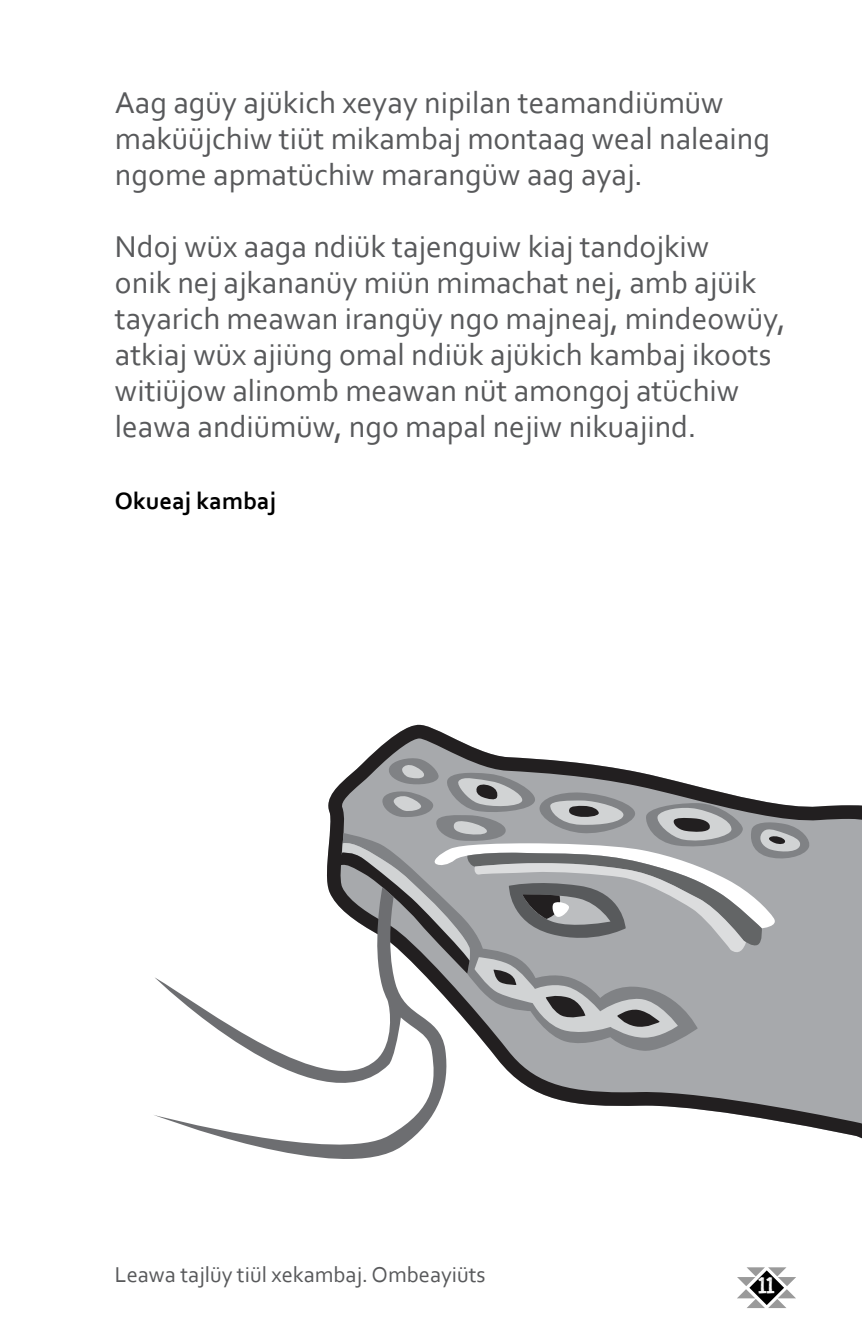
<style>
.page{position:relative;width:862px;height:1340px;background:#fff}
.page>*{position:absolute;margin:0;border:0;box-sizing:border-box;transform-origin:0 0}
.t1{font:31.5px/36px "Corbel";color:#58595b}
.t2{font:700 24.75px "Corbel";color:#000}
.t3{font:22.5px "Corbel";color:#58595b}
.t4{font:22.5px "appleberry";color:#fff}
</style>
<div class="page">
<svg style="left:737px;top:1267px;width:58px;height:40px"></svg>
<svg style="left:327px;top:725px;width:534px;height:413px"></svg>
<svg style="left:450px;top:1037px;width:247px;height:15px;background:#a1a2a4"></svg>
<svg style="left:335px;top:756px;width:476px;height:281px;background:#a1a2a4"></svg>
<svg style="left:154px;top:887px;width:296px;height:272px"></svg>
<p class="t1" style="left:115px;top:83px;width:656px">Aag agüy ajükich xeyay nipilan teamandiümüw maküüjchiw tiüt mikambaj montaag weal naleaing ngome apmatüchiw marangüw aag ayaj.</p>
<p class="t1" style="left:115px;top:227px;width:671px">Ndoj wüx aaga ndiük tajenguiw kiaj tandojkiw<br>onik nej ajkananüy miün mimachat nej, amb ajüik tayarich meawan irangüy ngo majneaj, mindeowüy, atkiaj wüx ajiüng omal ndiük ajükich kambaj ikoots witiüjow alinomb meawan nüt amongoj atüchiw leawa andiümüw, ngo mapal nejiw nikuajind.</p>
<p class="t2" style="left:115px;top:485px;width:163px">Okueaj kambaj</p>
<p class="t3" style="left:115px;top:1260px;width:372px">Leawa tajlüy tiül xekambaj. Ombeayiüts</p>
<p class="t4" style="left:758px;top:1269px;width:18px">11</p>
</div>
